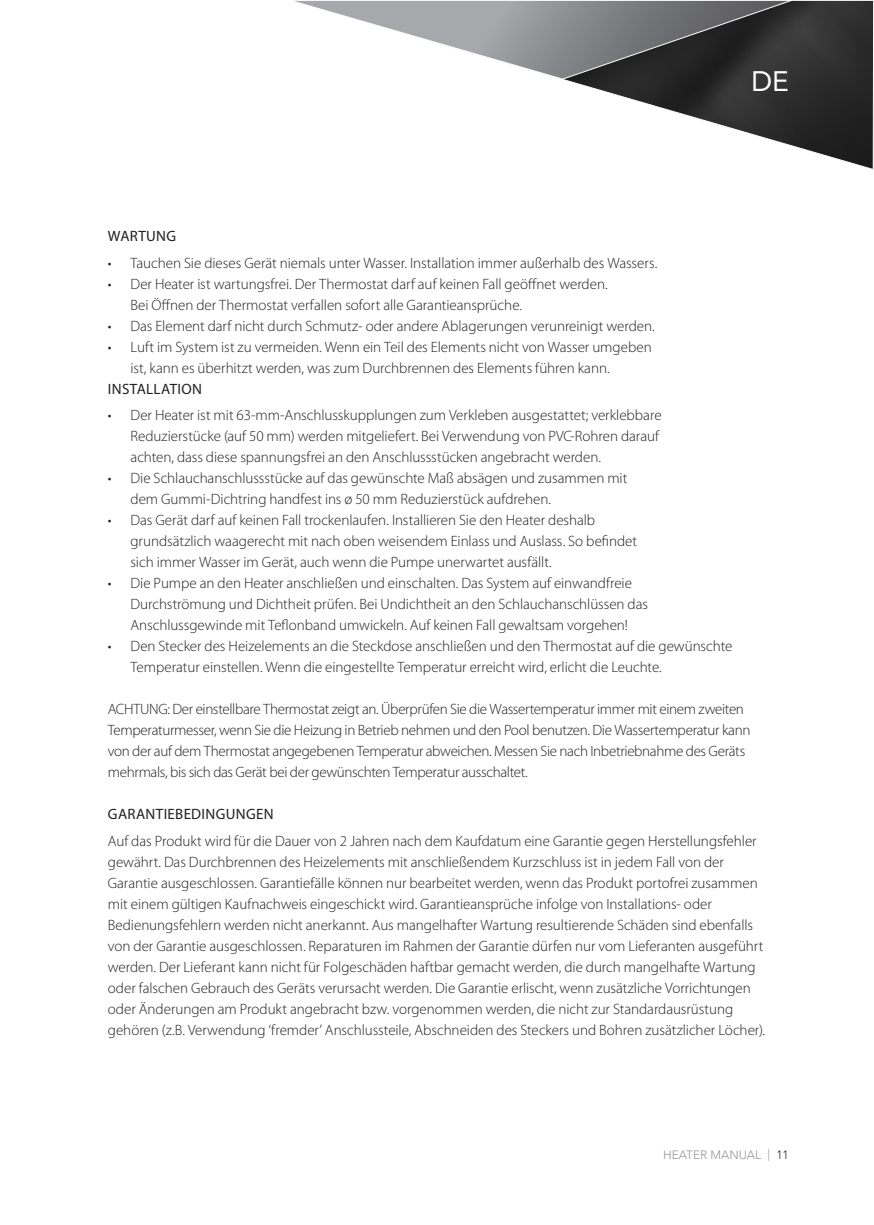
<style>
.page{position:relative;width:874px;height:1225px;background:#fff}
.page>*{position:absolute;margin:0;border:0;box-sizing:border-box;transform-origin:0 0}
.t1{font:28px "Avenir LT Std";color:#fff}
.t2{font:300 15px/21px "Myriad Pro";letter-spacing:-.005em;color:#231f20}
.t3{font:300 15px/21px "Myriad Pro";letter-spacing:-.025em;color:#231f20}
.t4{font:15px "Myriad Pro";letter-spacing:.02em;color:#231f20}
.t5{font:300 12px "Avenir LT Std";color:#939598}
.s1{color:#231f20}
</style>
<div class="page">
<svg style="left:565px;top:0;width:308px;height:170px"></svg>
<svg style="left:295px;top:0;width:500px;height:80px"></svg>
<h1 class="t1" style="left:751px;top:65px;width:39px">DE</h1>
<p class="t4" style="left:108px;top:227px;width:70px">WARTUNG</p>
<p class="t2" style="left:108px;top:252px;width:550px">• Tauchen Sie dieses Gerät niemals unter Wasser. Installation immer außerhalb des Wassers.</p>
<p class="t2" style="left:130px;top:273px;width:478px;text-indent:-23px">• Der Heater ist wartungsfrei. Der Thermostat darf auf keinen Fall geöffnet werden.<br>Bei Öffnen der Thermostat verfallen sofort alle Garantieansprüche.</p>
<p class="t2" style="left:108px;top:315px;width:548px">• Das Element darf nicht durch Schmutz- oder andere Ablagerungen verunreinigt werden.</p>
<p class="t2" style="left:130px;top:336px;width:522px;text-indent:-23px">• Luft im System ist zu vermeiden. Wenn ein Teil des Elements nicht von Wasser umgeben ist, kann es überhitzt werden, was zum Durchbrennen des Elements führen kann.</p>
<p class="t4" style="left:108px;top:379px;width:96px">INSTALLATION</p>
<p class="t2" style="left:130px;top:405px;width:532px;text-indent:-23px">• Der Heater ist mit 63-mm-Anschlusskupplungen zum Verkleben ausgestattet; verklebbare<br>Reduzierstücke (auf 50 mm) werden mitgeliefert. Bei Verwendung von PVC-Rohren darauf achten, dass diese spannungsfrei an den Anschlussstücken angebracht werden.</p>
<p class="t2" style="left:130px;top:468px;width:498px;text-indent:-23px">• Die Schlauchanschlussstücke auf das gewünschte Maß absägen und zusammen mit dem Gummi-Dichtring handfest ins ø 50 mm Reduzierstück aufdrehen.</p>
<p class="t2" style="left:130px;top:510px;width:508px;text-indent:-23px">• Das Gerät darf auf keinen Fall trockenlaufen. Installieren Sie den Heater deshalb grundsätzlich waagerecht mit nach oben weisendem Einlass und Auslass. So befindet sich immer Wasser im Gerät, auch wenn die Pumpe unerwartet ausfällt.</p>
<p class="t2" style="left:130px;top:573px;width:518px;text-indent:-23px">• Die Pumpe an den Heater anschließen und einschalten. Das System auf einwandfreie<br>Durchströmung und Dichtheit prüfen. Bei Undichtheit an den Schlauchanschlüssen das<br>Anschlussgewinde mit Teflonband umwickeln. Auf keinen Fall gewaltsam vorgehen!</p>
<p class="t2" style="left:130px;top:636px;width:603px;text-indent:-23px">• Den Stecker des Heizelements an die Steckdose anschließen und den Thermostat auf die gewünschte<br>Temperatur einstellen. Wenn die eingestellte Temperatur erreicht wird, erlicht die Leuchte.</p>
<p class="t3" style="left:108px;top:699px;width:643px">ACHTUNG: Der einstellbare Thermostat zeigt an. Überprüfen Sie die Wassertemperatur immer mit einem zweiten Temperaturmesser, wenn Sie die Heizung in Betrieb nehmen und den Pool benutzen. Die Wassertemperatur kann von der auf dem Thermostat angegebenen Temperatur abweichen. Messen Sie nach Inbetriebnahme des Geräts mehrmals, bis sich das Gerät bei der gewünschten Temperatur ausschaltet.</p>
<p class="t4" style="left:108px;top:805px;width:167px">GARANTIEBEDINGUNGEN</p>
<p class="t2" style="left:108px;top:831px;width:658px">Auf das Produkt wird für die Dauer von 2 Jahren nach dem Kaufdatum eine Garantie gegen Herstellungsfehler gewährt. Das Durchbrennen des Heizelements mit anschließendem Kurzschluss ist in jedem Fall von der Garantie ausgeschlossen. Garantiefälle können nur bearbeitet werden, wenn das Produkt portofrei zusammen mit einem gültigen Kaufnachweis eingeschickt wird. Garantieansprüche infolge von Installations- oder Bedienungsfehlern werden nicht anerkannt. Aus mangelhafter Wartung resultierende Schäden sind ebenfalls von der Garantie ausgeschlossen. Reparaturen im Rahmen der Garantie dürfen nur vom Lieferanten ausgeführt werden. Der Lieferant kann nicht für Folgeschäden haftbar gemacht werden, die durch mangelhafte Wartung oder falschen Gebrauch des Geräts verursacht werden. Die Garantie erlischt, wenn zusätzliche Vorrichtungen oder Änderungen am Produkt angebracht bzw. vorgenommen werden, die nicht zur Standardausrüstung gehören (z.B. Verwendung ‘fremder’ Anschlussteile, Abschneiden des Steckers und Bohren zusätzlicher Löcher).</p>
<p class="t5" style="left:662px;top:1147px;width:127px">HEATER MANUAL | <span class="s1">11</span></p>
</div>
